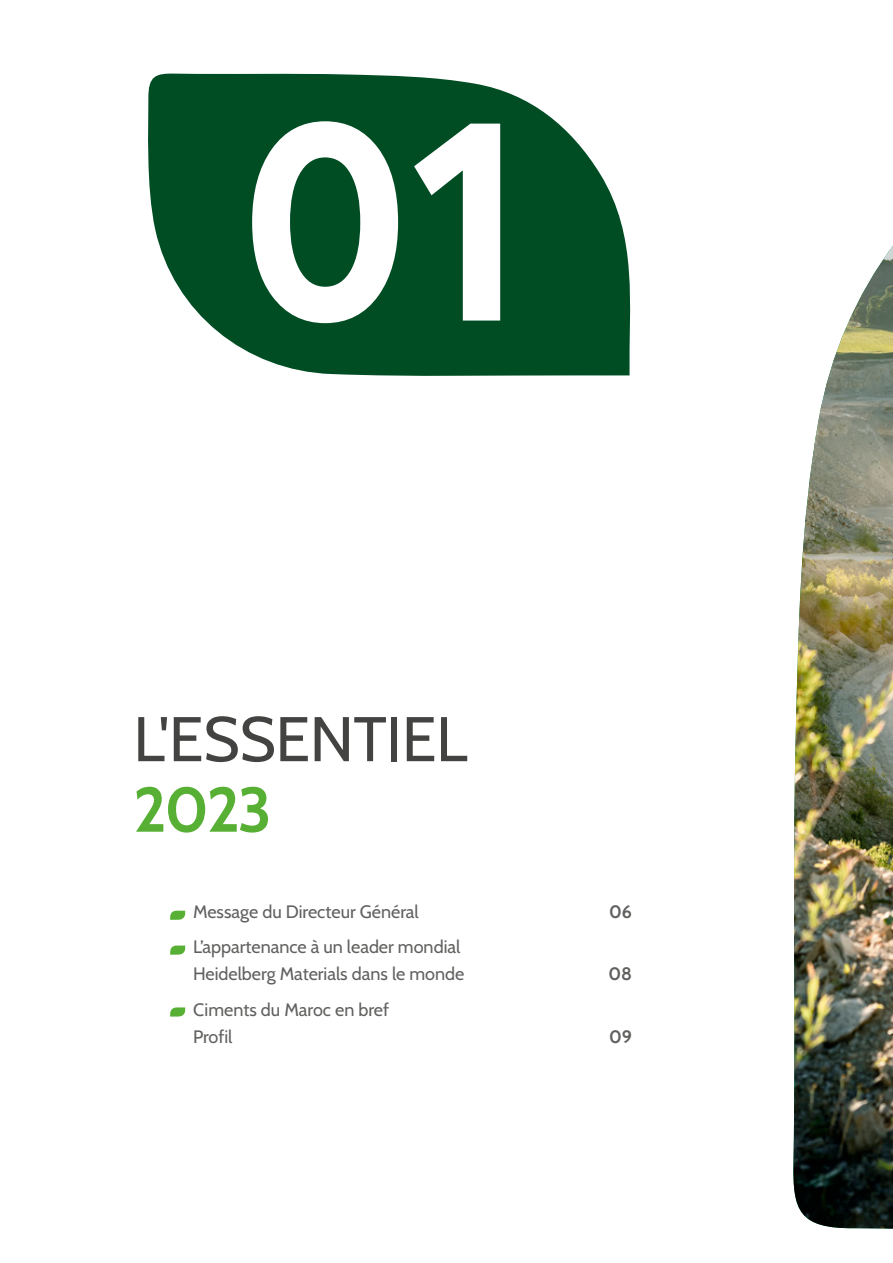
<style>
.page{position:relative;width:893px;height:1263px;background:#fff}
.page>*{position:absolute;margin:0;border:0;box-sizing:border-box;transform-origin:0 0}
.t1{font:700 286.65px "Averta CY";color:#fff;scale:.95 1}
.t2{font:63px "Cabin";letter-spacing:-.01em;color:#434341}
.t3{font:700 63px "Cabin";color:#57b034}
.t4{font:18px/27px "Cabin";color:#616160}
.t5{font:700 18px "Cabin";color:#616160}
</style>
<div class="page">
<svg style="left:148px;top:73px;width:483px;height:303px;background:#206340"></svg>
<img style="left:793px;top:246px;width:100px;height:983px">
<svg style="left:170px;top:911px;width:15px;height:9px"></svg>
<svg style="left:170px;top:945px;width:15px;height:10px"></svg>
<svg style="left:170px;top:1007px;width:15px;height:9px"></svg>
<h1 class="t1" style="left:240px;top:17px;width:298px">01</h1>
<h2 class="t2" style="left:133px;top:689px;width:336px">L'ESSENTIEL</h2>
<h2 class="t3" style="left:133px;top:760px;width:140px">2023</h2>
<p class="t4" style="left:193px;top:897px;width:227px">Message du Directeur Général</p>
<p class="t5" style="left:609px;top:897px;width:24px">06</p>
<p class="t4" style="left:193px;top:932px;width:273px">L’appartenance à un leader mondial<br>Heidelberg Materials dans le monde</p>
<p class="t5" style="left:608px;top:960px;width:25px">08</p>
<p class="t4" style="left:193px;top:995px;width:198px">Ciments du Maroc en bref<br>Profil</p>
<p class="t5" style="left:609px;top:1022px;width:24px">09</p>
</div>
